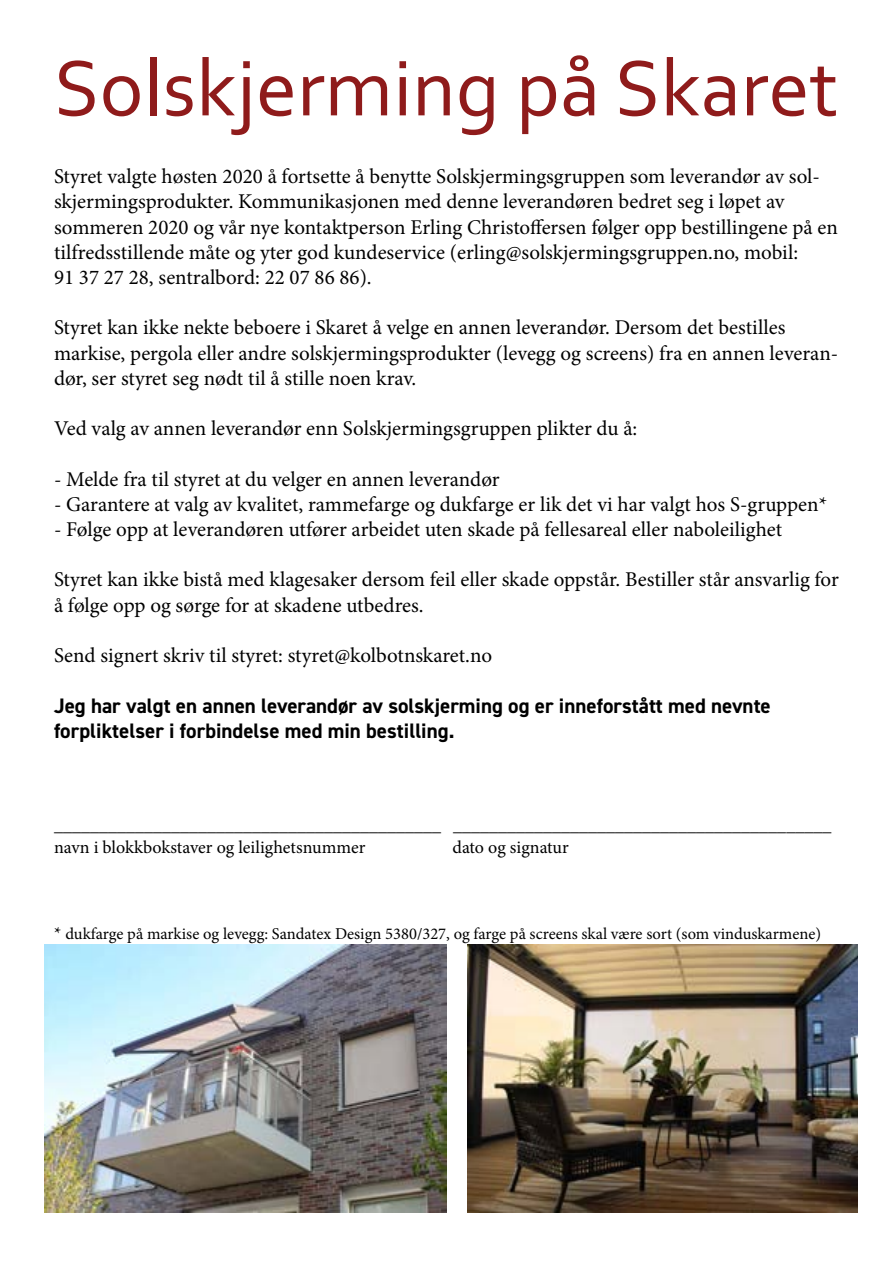
<style>
.page{position:relative;width:893px;height:1263px;background:#fff}
.page>*{position:absolute;margin:0;border:0;box-sizing:border-box;transform-origin:0 0}
.t1{font:82.5px "Corbel";color:#8f1b1b}
.t2{font:21px/25.2px "Minion Pro";color:#000}
.t3{font:700 21px/25.2px "DIN2014";color:#000}
.t4{font:18px/21.6px "Minion Pro";color:#000}
.t5{font:16.5px "Minion Pro";color:#000}
.s1{font-size:18px}
</style>
<div class="page">
<img style="left:45px;top:944px;width:401px;height:268px">
<img style="left:468px;top:944px;width:390px;height:268px">
<h1 class="t1" style="left:54px;top:37px;width:786px">Solskjerming på Skaret</h1>
<p class="t2" style="left:54px;top:164px;width:785px">Styret valgte høsten 2020 å fortsette å benytte Solskjermingsgruppen som leverandør av sol&shy;skjermingsprodukter. Kommunikasjonen med denne leverandøren bedret seg i løpet av sommeren 2020 og vår nye kontaktperson Erling Christoffersen følger opp bestillingene på en tilfredsstillende måte og yter god kundeservice (erling@solskjermingsgruppen.no, mobil:<br>91 37 27 28, sentralbord: 22 07 86 86).</p>
<p class="t2" style="left:54px;top:315px;width:786px">Styret kan ikke nekte beboere i Skaret å velge en annen leverandør. Dersom det bestilles markise, pergola eller andre solskjermingsprodukter (levegg og screens) fra en annen leveran&shy;dør, ser styret seg nødt til å stille noen krav.</p>
<p class="t2" style="left:54px;top:416px;width:585px">Ved valg av annen leverandør enn Solskjermingsgruppen plikter du å:</p>
<p class="t2" style="left:54px;top:466px;width:447px">- Melde fra til styret at du velger en annen leverandør</p>
<p class="t2" style="left:54px;top:492px;width:775px">- Garantere at valg av kvalitet, rammefarge og dukfarge er lik det vi har valgt hos S-gruppen*</p>
<p class="t2" style="left:54px;top:517px;width:730px">- Følge opp at leverandøren utfører arbeidet uten skade på fellesareal eller naboleilighet</p>
<p class="t2" style="left:54px;top:567px;width:786px">Styret kan ikke bistå med klagesaker dersom feil eller skade oppstår. Bestiller står ansvarlig for å følge opp og sørge for at skadene utbedres.</p>
<p class="t2" style="left:54px;top:643px;width:440px">Send signert skriv til styret: styret@kolbotnskaret.no</p>
<p class="t3" style="left:54px;top:692px;width:718px">Jeg har valgt en annen leverandør av solskjerming og er inneforstått med nevnte forpliktelser i forbindelse med min bestilling.</p>
<p class="t4" style="left:54px;top:815px;width:779px">___________________________________________ __________________________________________ navn i blokkbokstaver og leilighetsnummer</p>
<p class="t4" style="left:452px;top:836px;width:118px">dato og signatur</p>
<p class="t5" style="left:54px;top:923px;width:769px"><span class="s1">*</span> dukfarge på markise og levegg: Sandatex Design 5380/327, og farge på screens skal være sort (som vinduskarmene)</p>
</div>
